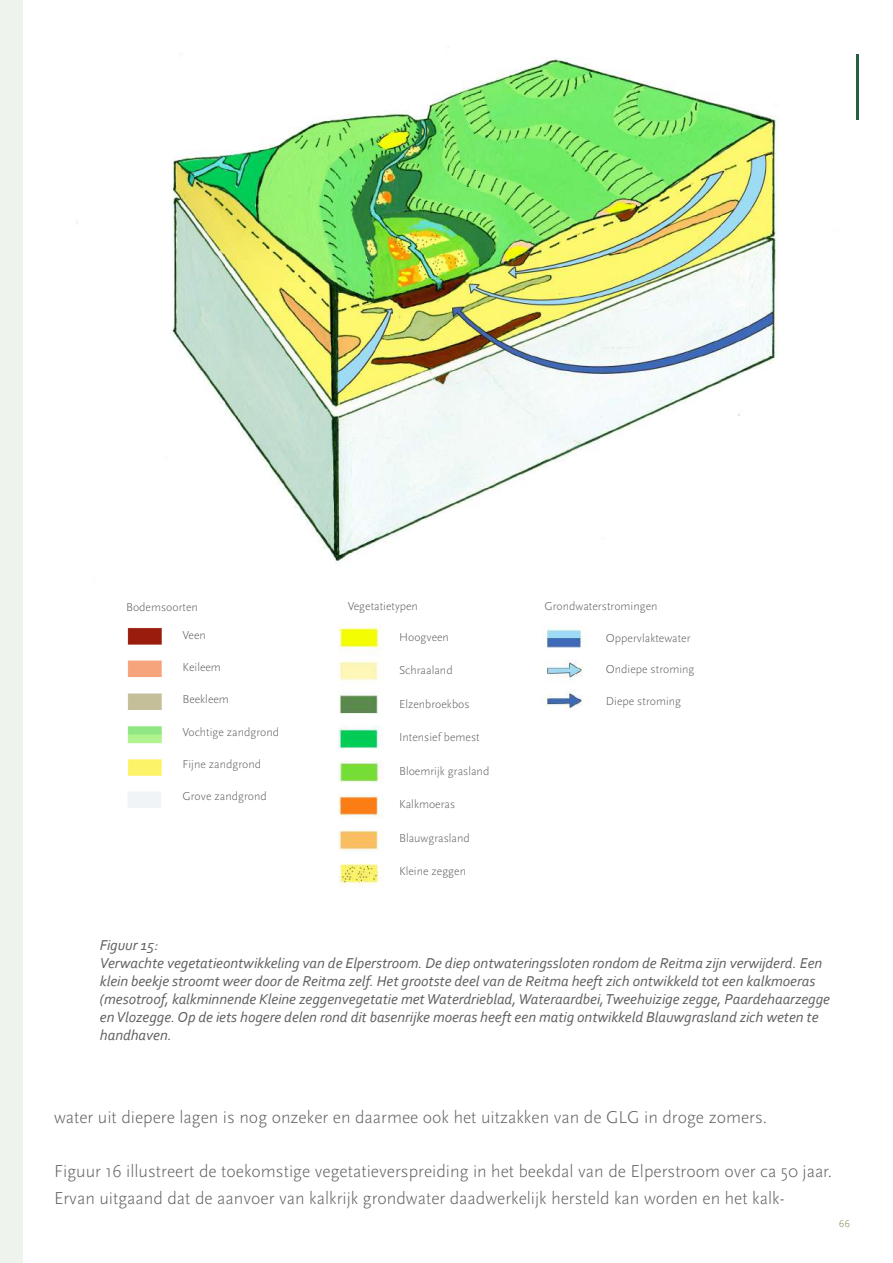
<style>
.page{position:relative;width:893px;height:1263px;background:#fff}
.page>*{position:absolute;margin:0;border:0;box-sizing:border-box;transform-origin:0 0}
.t1{font:300 18px/27px "Scala Sans";color:#5f5f62}
.t2{font:italic 15px/18px "Corbel";color:#5f5f62}
.t3{font:300 12px "Scala Sans";color:#5f5f62}
.t4{font:300 10.5px "Scala Sans";color:#788649}
</style>
<div class="page">
<svg style="left:856px;top:54px;width:2px;height:65px"></svg>
<img style="left:76px;top:53px;width:703px;height:510px">
<img style="left:338px;top:622px;width:46px;height:264px">
<img style="left:127px;top:627px;width:35px;height:181px">
<img style="left:543px;top:627px;width:41px;height:83px">
<div style="left:0;top:0;width:23px;height:1263px;background:#eff3ed"></div>
<p class="t3" style="left:126px;top:601px;width:73px">Bodemsoorten</p>
<p class="t3" style="left:348px;top:600px;width:72px">Vegetatietypen</p>
<p class="t3" style="left:399px;top:630px;width:51px">Hoogveen</p>
<p class="t3" style="left:399px;top:664px;width:55px">Schraaland</p>
<p class="t3" style="left:399px;top:697px;width:72px">Elzenbroekbos</p>
<p class="t3" style="left:399px;top:731px;width:82px">Intensief bemest</p>
<p class="t3" style="left:399px;top:764px;width:92px">Bloemrijk grasland</p>
<p class="t3" style="left:399px;top:798px;width:58px">Kalkmoeras</p>
<p class="t3" style="left:399px;top:831px;width:72px">Blauwgrasland</p>
<p class="t3" style="left:399px;top:865px;width:68px">Kleine zeggen</p>
<p class="t3" style="left:182px;top:628px;width:25px">Veen</p>
<p class="t3" style="left:182px;top:661px;width:40px">Keileem</p>
<p class="t3" style="left:182px;top:693px;width:48px">Beekleem</p>
<p class="t3" style="left:182px;top:725px;width:98px">Vochtige zandgrond</p>
<p class="t3" style="left:182px;top:757px;width:80px">Fijne zandgrond</p>
<p class="t3" style="left:182px;top:790px;width:86px">Grove zandgrond</p>
<p class="t3" style="left:544px;top:600px;width:115px">Grondwaterstromingen</p>
<p class="t3" style="left:606px;top:631px;width:86px">Oppervlaktewater</p>
<p class="t3" style="left:606px;top:663px;width:90px">Ondiepe stroming</p>
<p class="t3" style="left:606px;top:694px;width:77px">Diepe stroming</p>
<p class="t2" style="left:100px;top:935px;width:732px">Figuur 15:<br>Verwachte vegetatieontwikkeling van de Elperstroom. De diep ontwateringssloten rondom de Reitma zijn verwijderd. Een klein beekje stroomt weer door de Reitma zelf. Het grootste deel van de Reitma heeft zich ontwikkeld tot een kalkmoeras (mesotroof, kalkminnende Kleine zeggenvegetatie met Waterdrieblad, Wateraardbei, Tweehuizige zegge, Paardehaarzegge en Vlozegge. Op de iets hogere delen rond dit basenrijke moeras heeft een matig ontwikkeld Blauwgrasland zich weten te handhaven.</p>
<p class="t1" style="left:54px;top:1104px;width:715px">water uit diepere lagen is nog onzeker en daarmee ook het uitzakken van de GLG in droge zomers.</p>
<p class="t1" style="left:54px;top:1158px;width:779px">Figuur 16 illustreert de toekomstige vegetatieverspreiding in het beekdal van de Elperstroom over ca 50 jaar.<br>Ervan uitgaand dat de aanvoer van kalkrijk grondwater daadwerkelijk hersteld kan worden en het kalk-</p>
<p class="t4" style="left:839px;top:1218px;width:13px">66</p>
</div>
